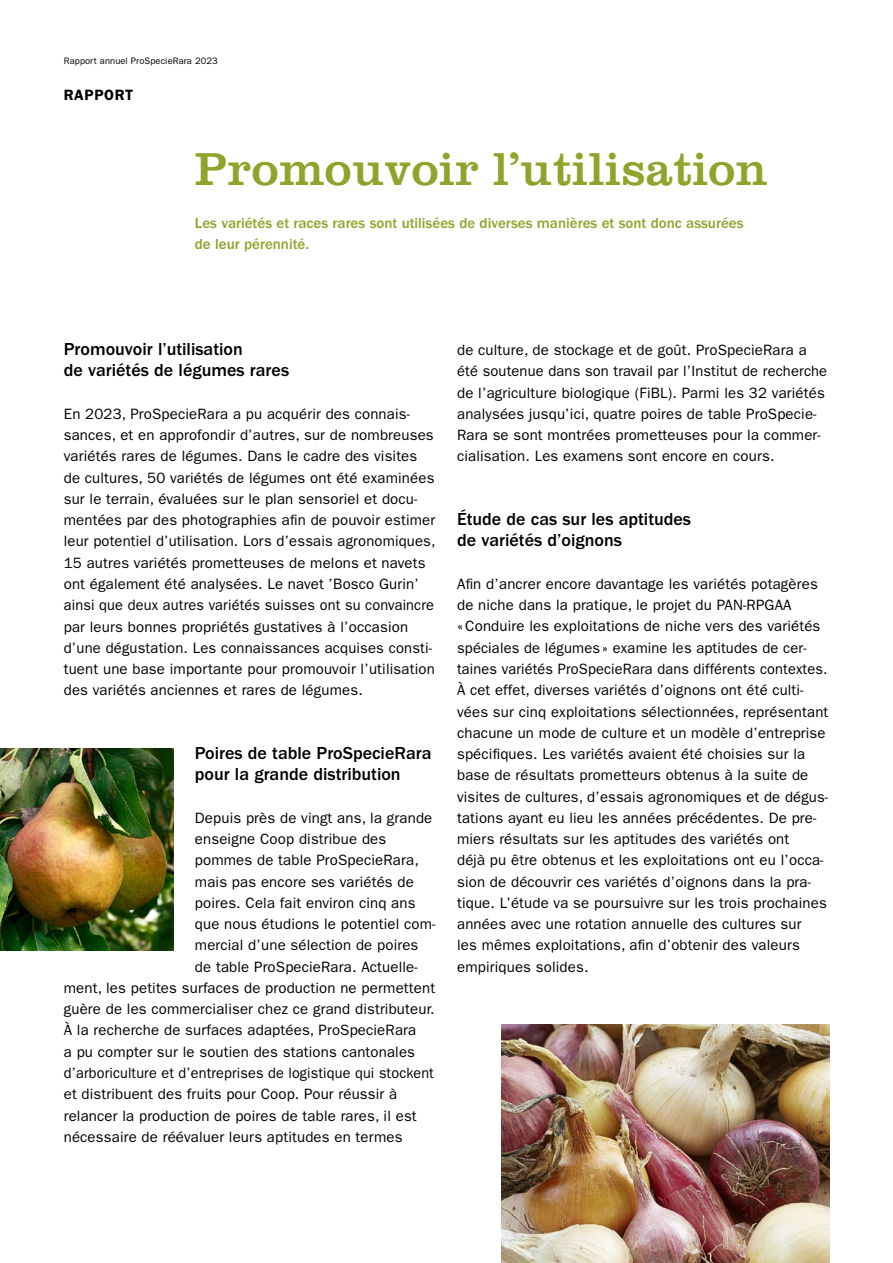
<style>
.page{position:relative;width:893px;height:1263px;background:#fff}
.page>*{position:absolute;margin:0;border:0;box-sizing:border-box;transform-origin:0 0}
.t1{font:48px "Clarendon LT Std";letter-spacing:.01em;color:#8ea42a}
.t2{font:500 18px/21.3px "ITC Franklin Gothic Std";color:#000}
.t3{font:15px/21.3px "ITC Franklin Gothic Std";letter-spacing:.01em;color:#000}
.t4{font:500 15px/21.3px "ITC Franklin Gothic Std";color:#8ea42a}
.t5{font:15px "ITC Franklin Gothic Std";letter-spacing:.01em;color:#000;scale:.96 1}
.t6{font:600 15px "ITC Franklin Gothic Std";letter-spacing:.04em;color:#000}
.t7{font:9.3px "ITC Franklin Gothic Std";letter-spacing:.01em;color:#000}
</style>
<div class="page">
<img style="left:501px;top:1025px;width:328px;height:238px">
<img style="left:0;top:748px;width:174px;height:202px">
<p class="t7" style="left:64px;top:55px;width:156px">Rapport annuel ProSpecieRara 2023</p>
<p class="t6" style="left:64px;top:86px;width:71px">RAPPORT</p>
<h1 class="t1" style="left:195px;top:141px;width:574px">Promouvoir l’utilisation</h1>
<p class="t4" style="left:195px;top:212px;width:550px">Les variétés et races rares sont utilisées de diverses manières et sont donc assurées de leur pérennité.</p>
<p class="t2" style="left:64px;top:339px;width:227px">Promouvoir l’utilisation<br>de variétés de légumes rares</p>
<p class="t3" style="left:64px;top:403px;width:373px">En 2023, ProSpecieRara a pu acquérir des connais&shy;sances, et en approfondir d’autres, sur de nombreuses variétés rares de légumes. Dans le cadre des visites de cultures, 50 variétés de légumes ont été examinées sur le terrain, évaluées sur le plan sensoriel et docu&shy;mentées par des photographies afin de pouvoir estimer leur potentiel d’utilisation. Lors d’essais agronomiques, 15 autres variétés prometteuses de melons et navets ont également été analysées. Le navet ’Bosco Gurin’ ainsi que deux autres variétés suisses ont su convaincre par leurs bonnes propriétés gustatives à l’occasion d’une dégustation. Les connaissances acquises consti&shy;tuent une base importante pour promouvoir l’utilisation des variétés anciennes et rares de légumes.</p>
<p class="t2" style="left:195px;top:743px;width:238px">Poires de table ProSpecieRara pour la grande distribution</p>
<p class="t3" style="left:195px;top:807px;width:239px">Depuis près de vingt ans, la grande</p>
<p class="t3" style="left:195px;top:828px;width:193px">enseigne Coop distribue des</p>
<p class="t3" style="left:195px;top:850px;width:225px">pommes de table ProSpecieRara,</p>
<p class="t3" style="left:195px;top:871px;width:221px">mais pas encore ses variétés de</p>
<p class="t3" style="left:195px;top:892px;width:222px">poires. Cela fait environ cinq ans</p>
<p class="t3" style="left:195px;top:913px;width:242px">que nous étudions le potentiel com-</p>
<p class="t3" style="left:195px;top:935px;width:225px">mercial d’une sélection de poires</p>
<p class="t3" style="left:195px;top:956px;width:224px">de table ProSpecieRara. Actuelle-</p>
<p class="t3" style="left:64px;top:977px;width:373px">ment, les petites surfaces de production ne permettent</p>
<p class="t3" style="left:64px;top:998px;width:372px">guère de les commercialiser chez ce grand distributeur.</p>
<p class="t3" style="left:64px;top:1020px;width:354px">À la recherche de surfaces adaptées, ProSpecieRara</p>
<p class="t3" style="left:64px;top:1041px;width:353px">a pu compter sur le soutien des stations cantonales</p>
<p class="t5" style="left:64px;top:1064px;width:387px">d’arboriculture et d’entreprises de logistique qui stockent</p>
<p class="t3" style="left:64px;top:1083px;width:335px">et distribuent des fruits pour Coop. Pour réussir à</p>
<p class="t3" style="left:64px;top:1105px;width:354px">relancer la production de poires de table rares, il est</p>
<p class="t3" style="left:64px;top:1126px;width:340px">nécessaire de réévaluer leurs aptitudes en termes</p>
<p class="t3" style="left:457px;top:339px;width:372px">de culture, de stockage et de goût. ProSpecieRara a été soutenue dans son travail par l’Institut de recherche de l’agriculture biologique (FiBL). Parmi les 32 variétés analysées jusqu’ici, quatre poires de table ProSpecie-Rara se sont montrées prometteuses pour la commer&shy;cialisation. Les examens sont encore en cours.</p>
<p class="t2" style="left:457px;top:509px;width:236px">Étude de cas sur les aptitudes de variétés d’oignons</p>
<p class="t3" style="left:457px;top:573px;width:373px">Afin d’ancrer encore davantage les variétés potagères de niche dans la pratique, le projet du PAN-RPGAA «Conduire les exploitations de niche vers des variétés spéciales de légumes » examine les aptitudes de cer&shy;taines variétés ProSpecieRara dans différents contextes.<br>À cet effet, diverses variétés d’oignons ont été culti&shy;vées sur cinq exploitations sélectionnées, représentant chacune un mode de culture et un modèle d’entreprise spécifiques. Les variétés avaient été choisies sur la base de résultats prometteurs obtenus à la suite de visites de cultures, d’essais agronomiques et de dégus&shy;tations ayant eu lieu les années précédentes. De pre&shy;miers résultats sur les aptitudes des variétés ont<br>déjà pu être obtenus et les exploitations ont eu l’occa&shy;sion de découvrir ces variétés d’oignons dans la pra&shy;tique. L’étude va se poursuivre sur les trois prochaines années avec une rotation annuelle des cultures sur<br>les mêmes exploitations, afin d’obtenir des valeurs empiriques solides.</p>
</div>
